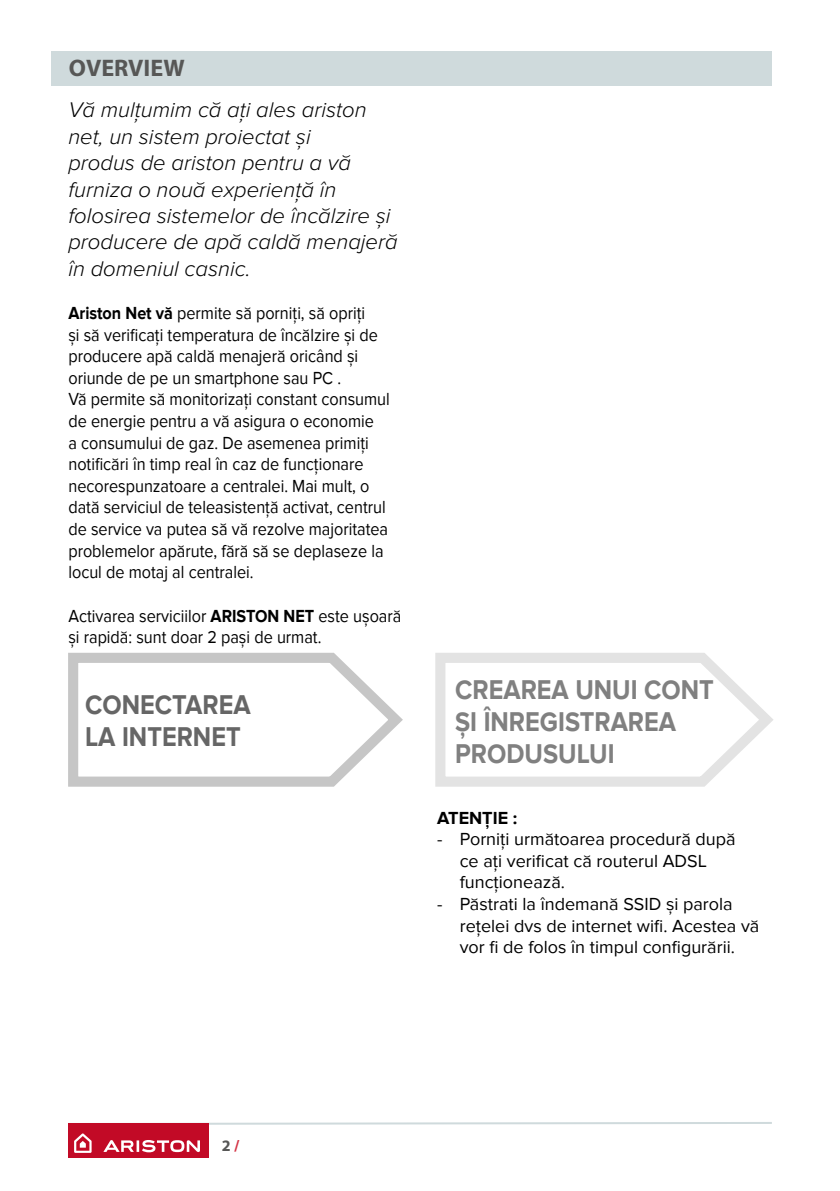
<style>
.page{position:relative;width:840px;height:1191px;background:#fff}
.page>*{position:absolute;margin:0;border:0;box-sizing:border-box;transform-origin:0 0}
.t1{font:700 28px/32px "Proxima Nova";color:#808080;scale:.9 1}
.t2{font:700 28px/32px "Proxima Nova";color:#666;scale:.9 1}
.t3{font:700 24px "Myriad Pro";color:#575756}
.t4{font:italic 300 22px/26.4px "Proxima Nova";color:#000}
.t5{font:18px/21.6px "Proxima Nova";color:#000;scale:.9 1}
.t6{font:18px/21.6px "Proxima Nova";color:#000}
.t7{font:700 18px "Proxima Nova";color:#000}
.t8{font:700 16px "Myriad Pro";color:#575756}
.s1{font-weight:700}
.s2{color:#d43345}
</style>
<div class="page">
<div style="left:51px;top:51px;width:720px;height:34px;background:#cfdadc"></div>
<svg style="left:173px;top:1122px;width:599px;height:3px"></svg>
<div style="left:68px;top:1123px;width:141px;height:35px;background:#c20a26"></div>
<svg style="left:74px;top:1133px;width:18px;height:19px"></svg>
<svg style="left:103px;top:1140px;width:97px;height:12px"></svg>
<svg style="left:435px;top:653px;width:338px;height:134px"></svg>
<svg style="left:68px;top:652px;width:335px;height:135px"></svg>
<h2 class="t3" style="left:69px;top:55px;width:117px">OVERVIEW</h2>
<p class="t4" style="left:68px;top:98px;width:330px">Vă mulțumim că ați ales ariston net, un sistem proiectat și<br>produs de ariston pentru a vă furniza o nouă experiență în folosirea sistemelor de încălzire și producere de apă caldă menajeră în domeniul casnic.</p>
<p class="t5" style="left:68px;top:302px;width:358px"><span class="s1">Ariston Net vă</span> permite să porniți, să opriți<br>și să verificați temperatura de încălzire și de producere apă caldă menajeră oricând și oriunde de pe un smartphone sau PC .<br>Vă permite să monitorizați constant consumul de energie pentru a vă asigura o economie<br>a consumului de gaz. De asemenea primiți notificări în timp real în caz de funcționare necorespunzatoare a centralei. Mai mult, o dată serviciul de teleasistență activat, centrul de service va putea să vă rezolve majoritatea problemelor apărute, fără să se deplaseze la locul de motaj al centralei.</p>
<p class="t5" style="left:68px;top:605px;width:371px">Activarea serviciilor <span class="s1">ARISTON NET</span> este ușoară și rapidă: sunt doar 2 pași de urmat.</p>
<h1 class="t2" style="left:85px;top:689px;width:185px">CONECTAREA<br>LA INTERNET</h1>
<h1 class="t1" style="left:455px;top:674px;width:289px">CREAREA UNUI CONT<br>ȘI ÎNREGISTRAREA<br>PRODUSULUI</h1>
<p class="t7" style="left:437px;top:807px;width:82px">ATENȚIE :</p>
<p class="t6" style="left:459px;top:828px;width:277px;text-indent:-23px">- Porniți următoarea procedură după ce ați verificat că routerul ADSL funcționează.</p>
<p class="t6" style="left:459px;top:893px;width:301px;text-indent:-23px">- Păstrati la îndemană SSID și parola rețelei dvs de internet wifi. Acestea vă vor fi de folos în timpul configurării.</p>
<p class="t8" style="left:222px;top:1137px;width:19px">2<span class="s2">/</span></p>
</div>
